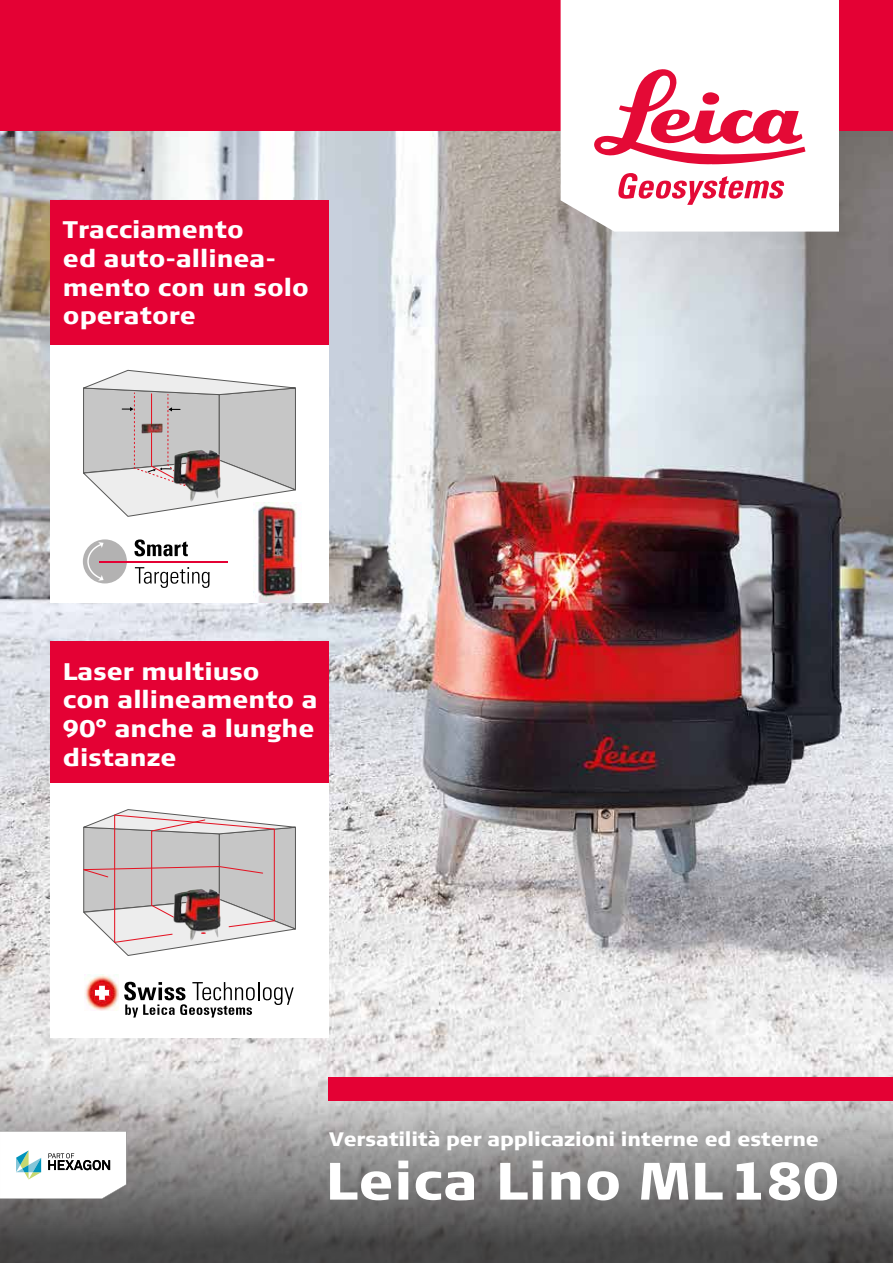
<style>
.page{position:relative;width:893px;height:1263px;background:#fff}
.page>*{position:absolute;margin:0;border:0;box-sizing:border-box;transform-origin:0 0}
.t1{font:900 52.5px "Signa Pro";letter-spacing:.015em;color:#fff}
.t2{font:900 24px/28.8px "Signa Pro";color:#fff}
.t3{font:900 19.5px "Signa Pro";letter-spacing:-.01em;color:#fff}
</style>
<div class="page">
<img style="left:0;top:131px;width:893px;height:901px">
<div style="left:0;top:0;width:893px;height:131px;background:#e40134"></div>
<div style="left:561px;top:0;width:278px;height:232px;background:#fff"></div>
<svg style="left:594px;top:68px;width:211px;height:97px"></svg>
<svg style="left:617px;top:173px;width:168px;height:32px"></svg>
<svg style="left:0;top:1032px;width:893px;height:231px;background:#989797"></svg>
<div style="left:329px;top:1077px;width:564px;height:23px;background:#e40134"></div>
<div style="left:50px;top:200px;width:279px;height:145px;background:#e40134"></div>
<div style="left:50px;top:345px;width:279px;height:258px;background:#fff"></div>
<svg style="left:83px;top:370px;width:213px;height:147px"></svg>
<img style="left:129px;top:429px;width:128px;height:85px">
<div style="left:83px;top:539px;width:44px;height:44px;background:#b3b2b2;border-radius:50%"></div>
<svg style="left:87px;top:542px;width:17px;height:39px"></svg>
<svg style="left:134px;top:539px;width:54px;height:17px"></svg>
<svg style="left:135px;top:567px;width:75px;height:21px"></svg>
<hr style="left:99px;top:561px;width:128px;height:1px;background:#e40134">
<svg style="left:0;top:1131px;width:126px;height:68px"></svg>
<div style="left:50px;top:641px;width:279px;height:146px;background:#e40134"></div>
<div style="left:50px;top:784px;width:279px;height:254px;background:#fff"></div>
<svg style="left:83px;top:809px;width:213px;height:147px"></svg>
<img style="left:129px;top:868px;width:128px;height:85px">
<img style="left:84px;top:975px;width:35px;height:35px">
<svg style="left:94px;top:985px;width:16px;height:16px"></svg>
<svg style="left:95px;top:986px;width:14px;height:14px"></svg>
<svg style="left:124px;top:982px;width:170px;height:35px"></svg>
<img style="left:254px;top:503px;width:43px;height:100px">
<p class="t2" style="left:63px;top:214px;width:247px">Tracciamento<br>ed auto-allinea&shy;mento con un solo operatore</p>
<p class="t2" style="left:63px;top:656px;width:256px">Laser multiuso<br>con allineamento a<br>90° anche a lunghe distanze</p>
<p class="t3" style="left:329px;top:1125px;width:491px">Versatilità per applicazioni interne ed esterne</p>
<h1 class="t1" style="left:326px;top:1145px;width:514px">Leica Lino ML180</h1>
</div>
